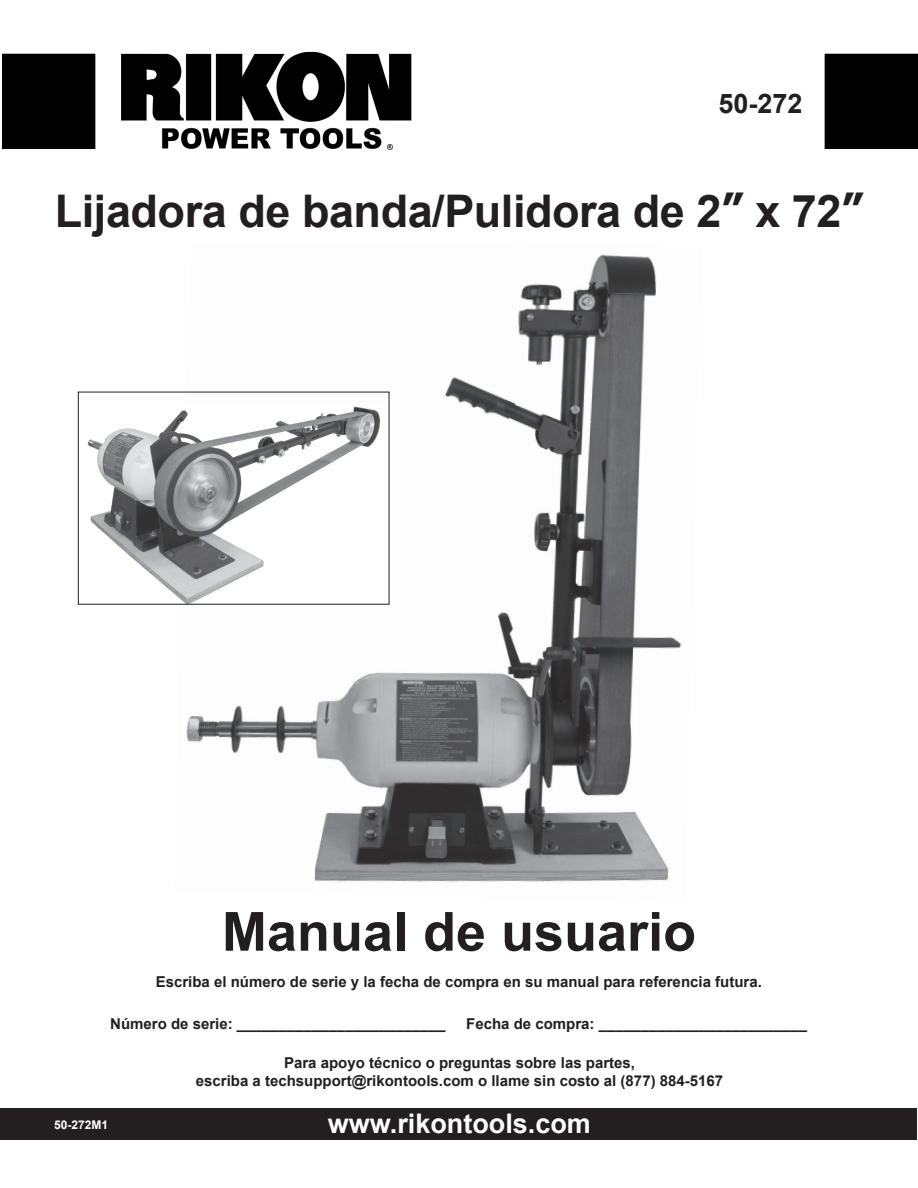
<style>
.page{position:relative;width:918px;height:1188px;background:#fff}
.page>*{position:absolute;margin:0;border:0;box-sizing:border-box;transform-origin:0 0}
.t1{font:700 54px "Arial";color:#231f20}
.t2{font:700 45px "Arial";letter-spacing:-.01em;color:#231f20}
.t3{font:700 27px "Arial";color:#fff}
.t4{font:700 27px "Arial";color:#231f20}
.t5{font:700 15px/18px "Arial";color:#231f20;text-align:center}
.t6{font:700 12px "Arial";color:#fff}
.s1{font-family:"Tahoma"}
</style>
<div class="page">
<img style="left:174px;top:254px;width:508px;height:628px">
<div style="left:1px;top:1108px;width:916px;height:31px;background:#231f20"></div>
<img style="left:2px;top:51px;width:916px;height:99px">
<svg style="left:387px;top:144px;width:5px;height:5px"></svg>
<img style="left:87px;top:405px;width:295px;height:197px">
<p class="t4" style="left:718px;top:84px;width:86px">50-272</p>
<p class="t2" style="left:55px;top:180px;width:810px">Lijadora de banda/Pulidora de 2<span class="s1">”</span> x 72<span class="s1">”</span></p>
<p class="t1" style="left:222px;top:894px;width:476px">Manual de usuario</p>
<p class="t5" style="left:156px;top:973px;width:608px">Escriba el número de serie y la fecha de compra en su manual para referencia futura.</p>
<p class="t5" style="left:110px;top:1014px;width:337px">Número de serie: _________________________</p>
<p class="t5" style="left:466px;top:1014px;width:343px">Fecha de compra: _________________________</p>
<p class="t5" style="left:196px;top:1054px;width:529px">Para apoyo técnico o preguntas sobre las partes,<br>escriba a techsupport@rikontools.com o llame sin costo al (877) 884-5167</p>
<p class="t6" style="left:54px;top:1117px;width:56px">50-272M1</p>
<p class="t3" style="left:328px;top:1104px;width:265px">www.rikontools.com</p>
</div>
